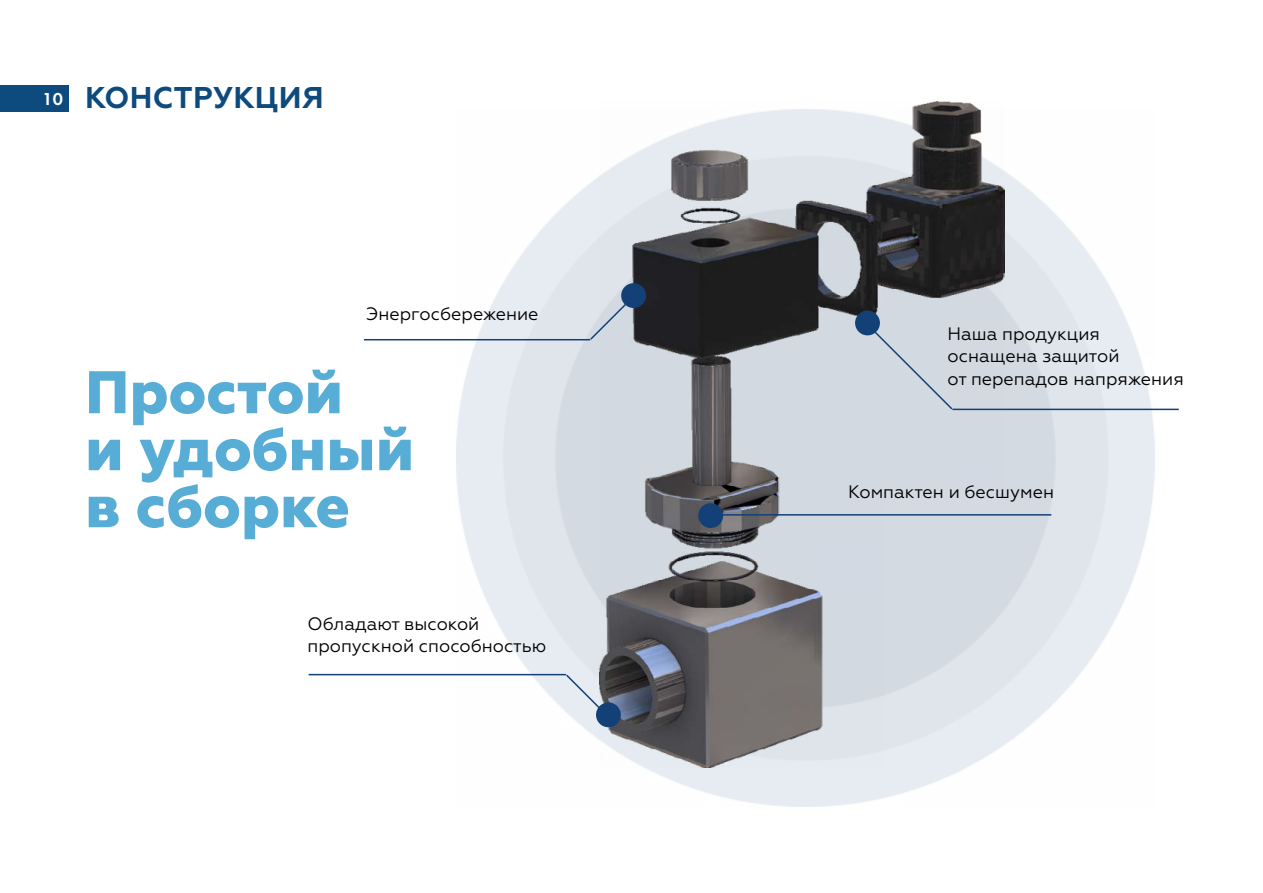
<style>
.page{position:relative;width:1263px;height:893px;background:#fff}
.page>*{position:absolute;margin:0;border:0;box-sizing:border-box;transform-origin:0 0}
.t1{font:800 60px/57px "Geometria";color:#57add6}
.t2{font:700 30px "Geometria";letter-spacing:.01em;color:#0d4a7d}
.t3{font:18px/22.5px "Geometria";color:#000}
.s1{font-family:"Futura Demi C";font-weight:400;font-size:18px;color:#fff}
</style>
<div class="page">
<img style="left:457px;top:171px;width:697px;height:635px">
<div style="left:0;top:85px;width:68px;height:26px;background:#0d4a7d"></div>
<img style="left:599px;top:102px;width:405px;height:665px">
<div style="left:596px;top:702px;width:25px;height:25px;background:#144078;border-radius:50%"></div>
<div style="left:698px;top:503px;width:25px;height:25px;background:#144078;border-radius:50%"></div>
<div style="left:621px;top:283px;width:25px;height:25px;background:#144078;border-radius:50%"></div>
<div style="left:855px;top:311px;width:25px;height:24px;background:#144078;border-radius:50%"></div>
<div style="left:864px;top:321px;width:90px;height:90px;background:#d2d9e1"></div>
<hr style="left:952px;top:409px;width:227px;height:1px;background:#144078">
<svg style="left:589px;top:294px;width:47px;height:47px;background:#b9c4d0"></svg>
<svg style="left:564px;top:673px;width:48px;height:47px;background:#b1bac7"></svg>
<hr style="left:364px;top:339px;width:226px;height:1px;background:#144078">
<hr style="left:309px;top:674px;width:257px;height:1px;background:#144078">
<hr style="left:711px;top:514px;width:340px;height:2px;background:#144078">
<h2 class="t2" style="left:42px;top:80px;width:283px"><span class="s1">10</span> КОНСТРУКЦИЯ</h2>
<p class="t3" style="left:366px;top:303px;width:174px">Энергосбережение</p>
<h1 class="t1" style="left:85px;top:365px;width:331px">Простой<br>и удобный в сборке</h1>
<p class="t3" style="left:307px;top:612px;width:240px">Обладают высокой пропускной способностью</p>
<p class="t3" style="left:947px;top:322px;width:238px">Наша продукция оснащена защитой<br>от перепадов напряжения</p>
<p class="t3" style="left:848px;top:480px;width:207px">Компактен и бесшумен</p>
</div>
